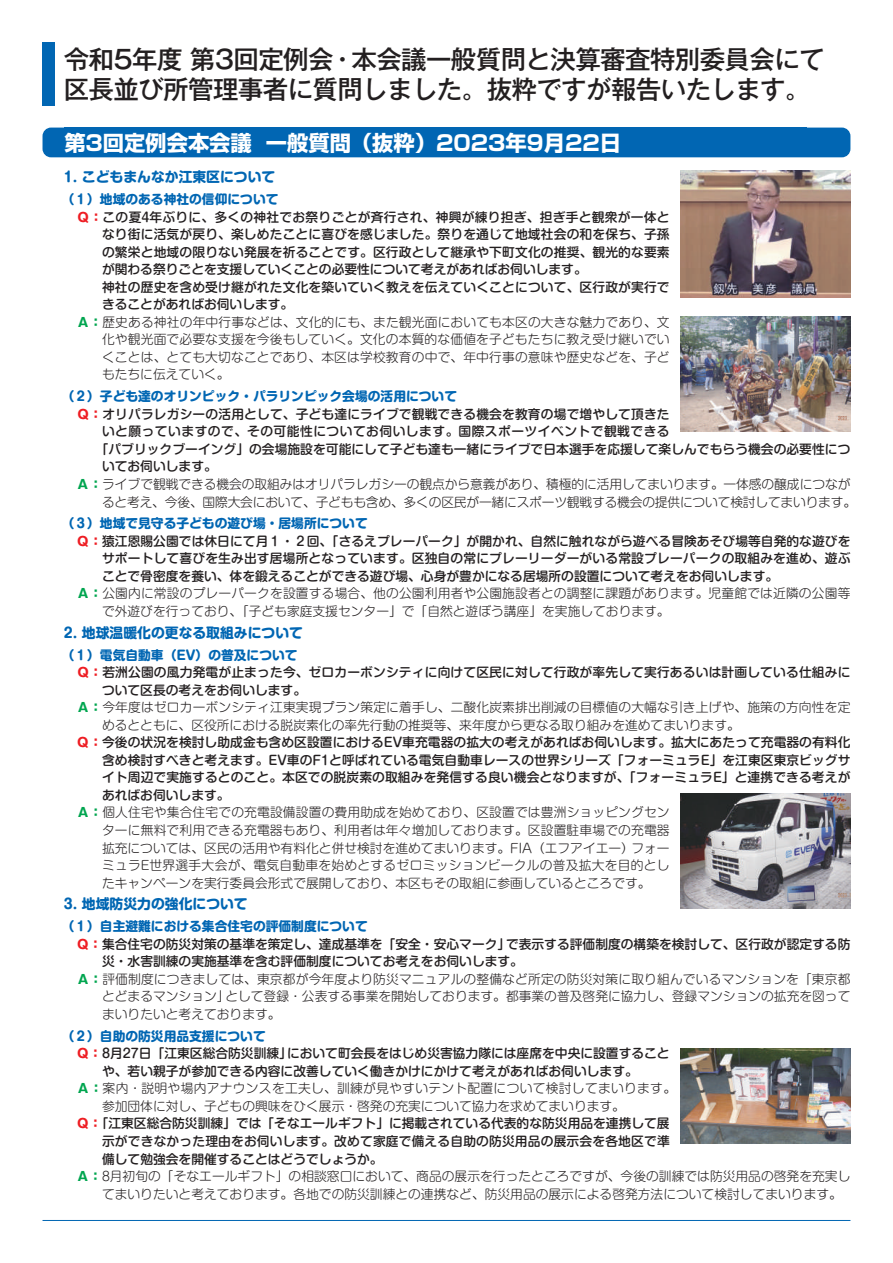
<style>
.page{position:relative;width:893px;height:1263px;background:#fff}
.page>*{position:absolute;margin:0;border:0;box-sizing:border-box;transform-origin:0 0}
.t1{font:500 25.5px/29.7px "Gothic MB101 Pr 5";letter-spacing:-.025em;color:#231f20}
.t2{font:700 21.3px "Shin Go Pr 5";color:#fff}
.t3{font:700 13.8px "Shin M Go Pro";color:#0166b3}
.t4{font:500 12.75px "Shin M Go Pro";letter-spacing:.005em;color:#231f20}
.t5{font:300 12.75px "Shin M Go Pro";color:#231f20}
.t6{font:700 12.75px "Shin M Go Pro";color:#0166b3}
.t7{font:300 12.75px "Shin M Go Pro";letter-spacing:.025em;color:#231f20}
.t8{font:300 12.75px "Shin M Go Pro";letter-spacing:.02em;color:#231f20}
.t9{font:500 12.75px "Shin M Go Pro";letter-spacing:.035em;color:#231f20}
.s1{font-family:"Gothic MB101 Pr 6 N";font-weight:700;color:#ee1d23}
.s2{font-family:"Gothic MB101 Pr 6 N";font-weight:700;color:#00a54f}
</style>
<div class="page">
<div style="left:43px;top:43px;width:12px;height:63px;background:#0166b3"></div>
<hr style="left:43px;top:1220px;width:807px;height:1px;background:#0166b3">
<div style="left:43px;top:128px;width:807px;height:29px;background:#0166b3;border-radius:9px"></div>
<img style="left:680px;top:794px;width:170px;height:115px">
<img style="left:680px;top:1048px;width:170px;height:96px">
<img style="left:680px;top:170px;width:170px;height:128px">
<img style="left:680px;top:317px;width:170px;height:115px">
<h1 class="t1" style="left:64px;top:43px;width:762px">令和5年度第3回定例会・本会議一般質問と決算審査特別委員会にて区長並び所管理事者に質問しました。抜粋ですが報告いたします。</h1>
<h2 class="t2" style="left:64px;top:126px;width:558px">第3回定例会本会議 一般質問（抜粋）2023年9月22日</h2>
<p class="t3" style="left:64px;top:166px;width:213px">1. こどもまんなか江東区について</p>
<p class="t6" style="left:62px;top:189px;width:218px">（１）地域のある神社の信仰について</p>
<p class="t4" style="left:77px;top:206px;width:594px"><span class="s1">Ｑ：</span>この夏4年ぶりに、多くの神社でお祭りごとが斉行され、神興が練り担ぎ、担ぎ手と観衆が一体と</p>
<p class="t4" style="left:102px;top:224px;width:569px">なり街に活気が戻り、楽しめたことに喜びを感じました。祭りを通じて地域社会の和を保ち、子孫</p>
<p class="t4" style="left:102px;top:241px;width:569px">の繁栄と地域の限りない発展を祈ることです。区行政として継承や下町文化の推奨、観光的な要素</p>
<p class="t4" style="left:102px;top:259px;width:486px">が関わる祭りごとを支援していくことの必要性について考えがあればお伺いします。</p>
<p class="t4" style="left:102px;top:277px;width:569px">神社の歴史を含め受け継がれた文化を築いていく教えを伝えていくことについて、区行政が実行で</p>
<p class="t4" style="left:102px;top:294px;width:193px">きることがあればお伺いします。</p>
<p class="t5" style="left:77px;top:312px;width:594px"><span class="s2">Ａ：</span>歴史ある神社の年中行事などは、文化的にも、また観光面においても本区の大きな魅力であり、文</p>
<p class="t5" style="left:102px;top:329px;width:569px">化や観光面で必要な支援を今後もしていく。文化の本質的な価値を子どもたちに教え受け継いでい</p>
<p class="t5" style="left:102px;top:347px;width:569px">くことは、とても大切なことであり、本区は学校教育の中で、年中行事の意味や歴史などを、子ど</p>
<p class="t5" style="left:102px;top:364px;width:129px">もたちに伝えていく。</p>
<p class="t6" style="left:62px;top:386px;width:397px">（２）子ども達のオリンピック・パラリンピック会場の活用について</p>
<p class="t4" style="left:77px;top:404px;width:595px"><span class="s1">Ｑ：</span>オリパラレガシーの活用として、子ども達にライブで観戦できる機会を教育の場で増やして頂きた</p>
<p class="t9" style="left:102px;top:421px;width:569px">いと願っていますので、その可能性についてお伺いします。国際スポーツイベントで観戦できる</p>
<p class="t4" style="left:96px;top:439px;width:756px">「パブリックブーイング」の会場施設を可能にして子ども達も一緒にライブで日本選手を応援して楽しんでもらう機会の必要性につ</p>
<p class="t4" style="left:102px;top:456px;width:116px">いてお伺いします。</p>
<p class="t5" style="left:77px;top:474px;width:775px"><span class="s2">Ａ：</span>ライブで観戦できる機会の取組みはオリパラレガシーの観点から意義があり、積極的に活用してまいります。一体感の醸成につなが</p>
<p class="t5" style="left:102px;top:491px;width:756px">ると考え、今後、国際大会において、子どもも含め、多くの区民が一緒にスポーツ観戦する機会の提供について検討してまいります。</p>
<p class="t6" style="left:62px;top:513px;width:308px">（３）地域で見守る子どもの遊び場・居場所について</p>
<p class="t4" style="left:77px;top:531px;width:775px"><span class="s1">Ｑ：</span>猿江恩賜公園では休日にて月１・２回、「さるえプレーパーク」が開かれ、自然に触れながら遊べる冒険あそび場等自発的な遊びを</p>
<p class="t4" style="left:102px;top:548px;width:750px">サポートして喜びを生み出す居場所となっています。区独自の常にプレーリーダーがいる常設プレーパークの取組みを進め、遊ぶ</p>
<p class="t4" style="left:102px;top:566px;width:678px">ことで骨密度を養い、体を鍛えることができる遊び場、心身が豊かになる居場所の設置について考えをお伺いします。</p>
<p class="t5" style="left:77px;top:583px;width:775px"><span class="s2">Ａ：</span>公園内に常設のプレーパークを設置する場合、他の公園利用者や公園施設者との調整に課題があります。児童館では近隣の公園等</p>
<p class="t5" style="left:102px;top:601px;width:569px">で外遊びを行っており、「子ども家庭支援センター」で「自然と遊ぼう講座」を実施しております。</p>
<p class="t3" style="left:64px;top:621px;width:241px">2. 地球温暖化の更なる取組みについて</p>
<p class="t6" style="left:62px;top:644px;width:237px">（１）電気自動車（EV）の普及について</p>
<p class="t4" style="left:77px;top:662px;width:775px"><span class="s1">Ｑ：</span>若洲公園の風力発電が止まった今、ゼロカーボンシティに向けて区民に対して行政が率先して実行あるいは計画している仕組みに</p>
<p class="t4" style="left:102px;top:679px;width:206px">ついて区長の考えをお伺いします。</p>
<p class="t5" style="left:77px;top:697px;width:775px"><span class="s2">Ａ：</span>今年度はゼロカーボンシティ江東実現プラン策定に着手し、二酸化炭素排出削減の目標値の大幅な引き上げや、施策の方向性を定</p>
<p class="t5" style="left:102px;top:715px;width:639px">めるとともに、区役所における脱炭素化の率先行動の推奨等、来年度から更なる取り組みを進めてまいります。</p>
<p class="t4" style="left:77px;top:732px;width:775px"><span class="s1">Ｑ：</span>今後の状況を検討し助成金も含め区設置におけるEV車充電器の拡大の考えがあればお伺いします。拡大にあたって充電器の有料化</p>
<p class="t4" style="left:102px;top:750px;width:750px">含め検討すべきと考えます。EV車のF1と呼ばれている電気自動車レースの世界シリーズ「フォーミュラE」を江東区東京ビッグサ</p>
<p class="t4" style="left:102px;top:767px;width:750px">イト周辺で実施するとのこと。本区での脱炭素の取組みを発信する良い機会となりますが、「フォーミュラE」と連携できる考えが</p>
<p class="t4" style="left:102px;top:785px;width:129px">あればお伺いします。</p>
<p class="t5" style="left:77px;top:802px;width:595px"><span class="s2">Ａ：</span>個人住宅や集合住宅での充電設備設置の費用助成を始めており、区設置では豊洲ショッピングセン</p>
<p class="t5" style="left:102px;top:820px;width:569px">ターに無料で利用できる充電器もあり、利用者は年々増加しております。区設置駐車場での充電器</p>
<p class="t5" style="left:102px;top:837px;width:569px">拡充については、区民の活用や有料化と併せ検討を進めてまいります。FIA（エフアイエー）フォー</p>
<p class="t8" style="left:102px;top:855px;width:569px">ミュラE世界選手大会が、電気自動車を始めとするゼロミッションビークルの普及拡大を目的とし</p>
<p class="t5" style="left:102px;top:872px;width:550px">たキャンペーンを実行委員会形式で展開しており、本区もその取組に参画しているところです。</p>
<p class="t3" style="left:64px;top:893px;width:185px">3. 地域防災力の強化について</p>
<p class="t6" style="left:62px;top:916px;width:308px">（１）自主避難における集合住宅の評価制度について</p>
<p class="t4" style="left:77px;top:933px;width:775px"><span class="s1">Ｑ：</span>集合住宅の防災対策の基準を策定し、達成基準を「安全・安心マーク」で表示する評価制度の構築を検討して、区行政が認定する防</p>
<p class="t4" style="left:102px;top:951px;width:422px">災・水害訓練の実施基準を含む評価制度についてお考えをお伺いします。</p>
<p class="t5" style="left:77px;top:969px;width:775px"><span class="s2">Ａ：</span>評価制度につきましては、東京都が今年度より防災マニュアルの整備など所定の防災対策に取り組んでいるマンションを「東京都</p>
<p class="t5" style="left:102px;top:986px;width:750px">とどまるマンション」として登録・公表する事業を開始しております。都事業の普及啓発に協力し、登録マンションの拡充を図って</p>
<p class="t5" style="left:102px;top:1004px;width:180px">まいりたいと考えております。</p>
<p class="t6" style="left:62px;top:1025px;width:206px">（２）自助の防災用品支援について</p>
<p class="t4" style="left:77px;top:1043px;width:595px"><span class="s1">Ｑ：</span>8月27日「江東区総合防災訓練」において町会長をはじめ災害協力隊には座席を中央に設置すること</p>
<p class="t4" style="left:102px;top:1061px;width:537px">や、若い親子が参加できる内容に改善していく働きかけにかけて考えがあればお伺いします。</p>
<p class="t7" style="left:77px;top:1078px;width:601px"><span class="s2">Ａ：</span>案内・説明や場内アナウンスを工夫し、訓練が見やすいテント配置について検討してまいります。</p>
<p class="t5" style="left:102px;top:1096px;width:524px">参加団体に対し、子どもの興味をひく展示・啓発の充実について協力を求めてまいります。</p>
<p class="t4" style="left:77px;top:1113px;width:595px"><span class="s1">Ｑ：</span>「江東区総合防災訓練」では「そなエールギフト」に掲載されている代表的な防災用品を連携して展</p>
<p class="t4" style="left:102px;top:1131px;width:569px">示ができなかった理由をお伺いします。改めて家庭で備える自助の防災用品の展示会を各地区で準</p>
<p class="t4" style="left:102px;top:1148px;width:282px">備して勉強会を開催することはどうでしょうか。</p>
<p class="t5" style="left:77px;top:1166px;width:775px"><span class="s2">Ａ：</span>8月初旬の「そなエールギフト」の相談窓口において、商品の展示を行ったところですが、今後の訓練では防災用品の啓発を充実し</p>
<p class="t5" style="left:102px;top:1183px;width:741px">てまいりたいと考えております。各地での防災訓練との連携など、防災用品の展示による啓発方法について検討してまいります。</p>
</div>
